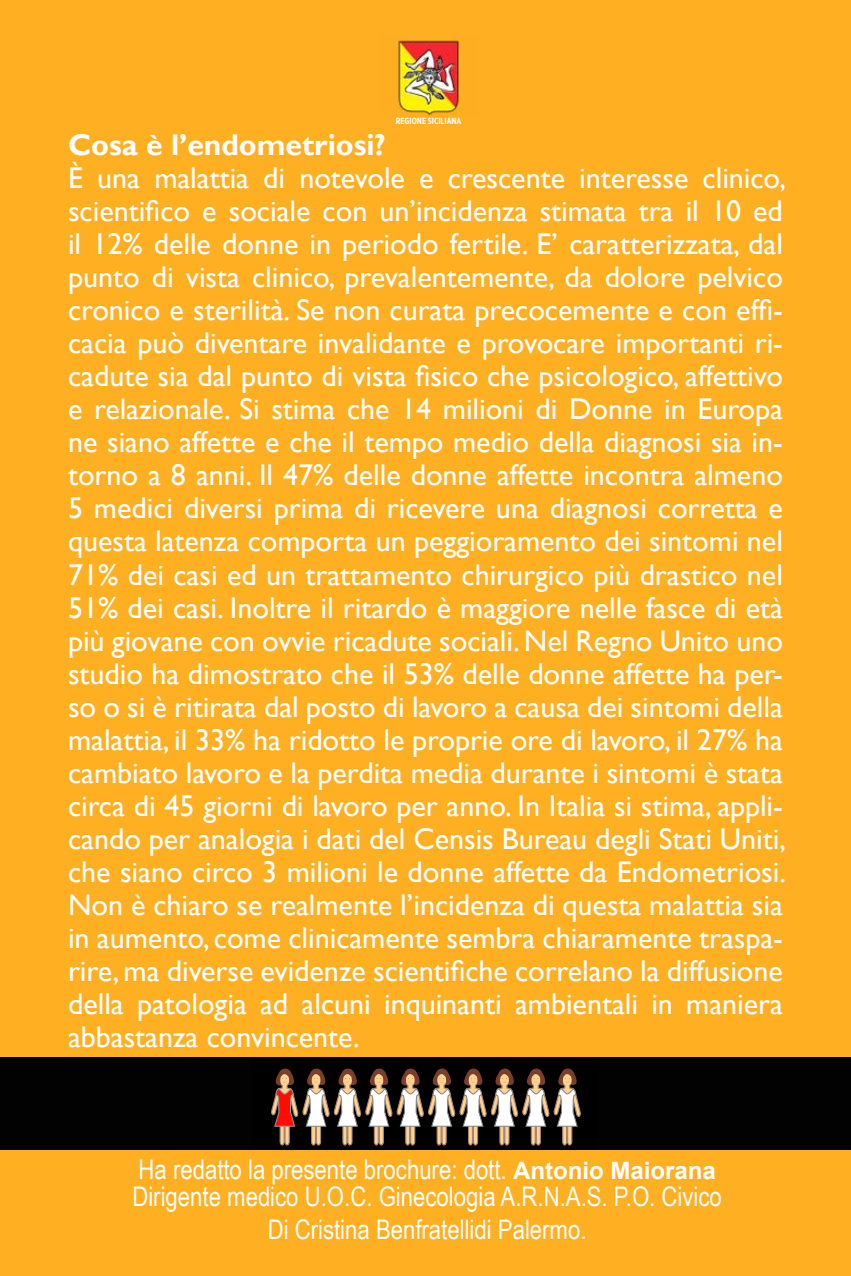
<style>
.page{position:relative;width:851px;height:1276px;background:#fff}
.page>*{position:absolute;margin:0;border:0;box-sizing:border-box;transform-origin:0 0}
.t1{font:30px/33px "Gill Sans";color:#fefefe;text-align:justify}
.t2{font:700 30px "Gill Sans";color:#fefefe}
.t3{font:27px/27px "Arial Narrow";color:#fefefe}
.t4{font:700 9px "Gotham X Narrow";color:#fff}
.s1{font-family:"Arial";font-weight:700;font-size:24px}
</style>
<div class="page">
<div style="left:0;top:0;width:850px;height:1276px;background:#ffaf22"></div>
<div style="left:0;top:1057px;width:850px;height:92px;background:#020203"></div>
<img style="left:398px;top:40px;width:61px;height:75px">
<svg style="left:271px;top:1068px;width:310px;height:78px"></svg>
<p class="t4" style="left:396px;top:115px;width:67px">REGIONE SICILIANA</p>
<p class="t2" style="left:68px;top:127px;width:319px">Cosa è l’endometriosi?</p>
<p class="t1" style="left:68px;top:162px;width:719px">È una malattia di notevole e crescente interesse clinico, scientifico e sociale con un’incidenza stimata tra il 10 ed il 12% delle donne in periodo fertile. E’ caratterizzata, dal punto di vista clinico, prevalentemente, da dolore pelvico cronico e sterilità. Se non curata precocemente e con effi&shy;cacia può diventare invalidante e provocare importanti ri&shy;cadute sia dal punto di vista fisico che psicologico, affettivo e relazionale. Si stima che 14 milioni di Donne in Europa ne siano affette e che il tempo medio della diagnosi sia in&shy;torno a 8 anni. Il 47% delle donne affette incontra almeno 5 medici diversi prima di ricevere una diagnosi corretta e questa latenza comporta un peggioramento dei sintomi nel 71% dei casi ed un trattamento chirurgico più drastico nel 51% dei casi. Inoltre il ritardo è maggiore nelle fasce di età più giovane con ovvie ricadute sociali. Nel Regno Unito uno studio ha dimostrato che il 53% delle donne affette ha per&shy;so o si è ritirata dal posto di lavoro a causa dei sintomi della malattia, il 33% ha ridotto le proprie ore di lavoro, il 27% ha cambiato lavoro e la perdita media durante i sintomi è stata circa di 45 giorni di lavoro per anno. In Italia si stima, appli&shy;cando per analogia i dati del Censis Bureau degli Stati Uniti, che siano circo 3 milioni le donne affette da Endometriosi.<br>Non è chiaro se realmente l’incidenza di questa malattia sia in aumento, come clinicamente sembra chiaramente traspa&shy;rire, ma diverse evidenze scientifiche correlano la diffusione della patologia ad alcuni inquinanti ambientali in maniera abbastanza convincente.</p>
<p class="t3" style="left:132px;top:1154px;width:591px">Ha redatto la presente brochure: dott. <span class="s1">Antonio Maiorana<br></span>Dirigente medico U.O.C. Ginecologia A.R.N.A.S. P.O. Civico</p>
<p class="t3" style="left:268px;top:1214px;width:320px">Di Cristina Benfratellidi Palermo.</p>
</div>
